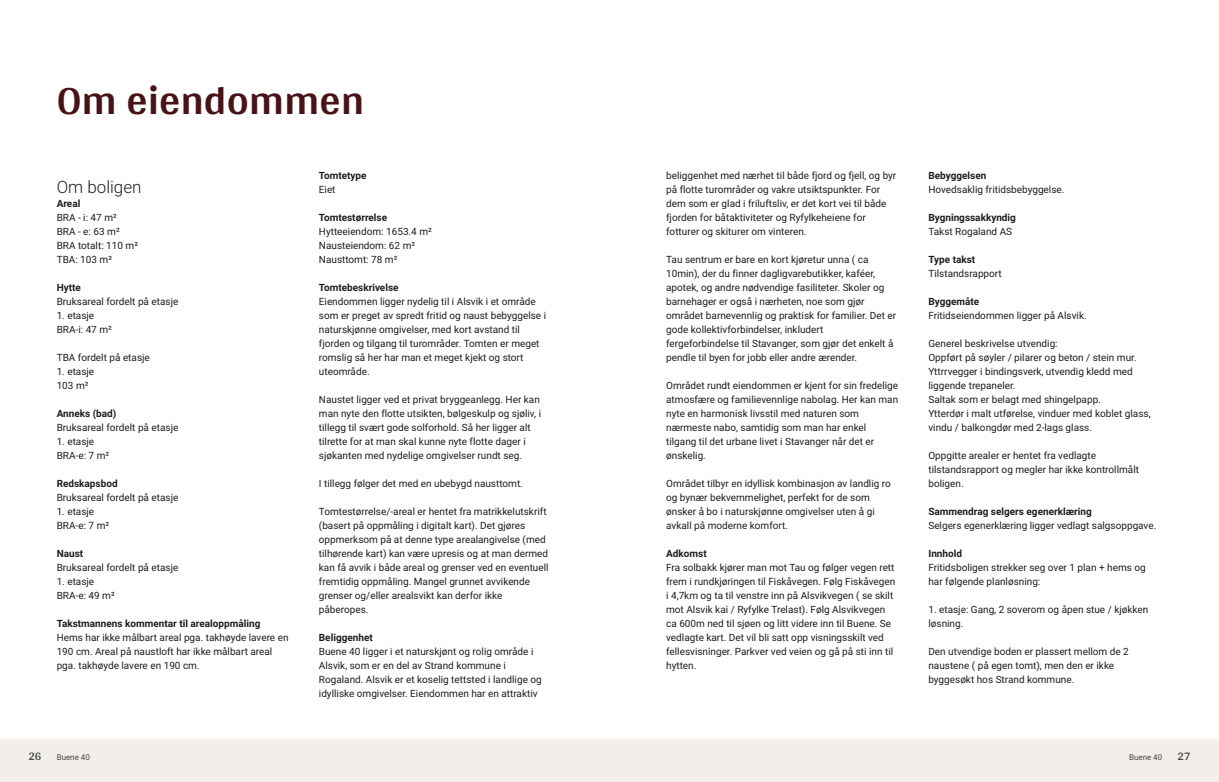
<style>
.page{position:relative;width:1219px;height:782px;background:#fff}
.page>*{position:absolute;margin:0;border:0;box-sizing:border-box;transform-origin:0 0}
.t1{font:700 42px "Arya";color:#481317}
.t2{font:300 17px "Roboto Vitec";color:#1d1d1b}
.t3{font:700 12px "Arya";color:#414749}
.t4{font:10px/14px "Roboto Vitec";color:#1d1d1b}
.t5{font:700 10px "Roboto Vitec";color:#1d1d1b}
.t6{font:8px "Roboto Vitec";color:#414749}
</style>
<div class="page">
<div style="left:0;top:739px;width:612px;height:42px;background:#f2eeea"></div>
<div style="left:607px;top:739px;width:612px;height:42px;background:#f2eeea"></div>
<h1 class="t1" style="left:57px;top:75px;width:309px">Om eiendommen</h1>
<h2 class="t2" style="left:57px;top:174px;width:86px">Om boligen</h2>
<p class="t5" style="left:57px;top:196px;width:25px">Areal</p>
<p class="t4" style="left:57px;top:209px;width:83px">BRA ‑ i: 47 m²<br>BRA ‑ e: 63 m²<br>BRA totalt: 110 m²<br>TBA: 103 m²</p>
<p class="t5" style="left:57px;top:280px;width:26px">Hytte</p>
<p class="t4" style="left:57px;top:293px;width:123px">Bruksareal fordelt på etasje</p>
<p class="t4" style="left:57px;top:307px;width:57px">1. etasje<br>BRA‑i: 47 m²</p>
<p class="t4" style="left:57px;top:349px;width:95px">TBA fordelt på etasje</p>
<p class="t4" style="left:57px;top:363px;width:39px">1. etasje<br>103 m²</p>
<p class="t5" style="left:57px;top:406px;width:61px">Anneks (bad)</p>
<p class="t4" style="left:57px;top:419px;width:123px">Bruksareal fordelt på etasje</p>
<p class="t4" style="left:57px;top:433px;width:54px">1. etasje<br>BRA‑e: 7 m²</p>
<p class="t5" style="left:57px;top:476px;width:62px">Redskapsbod</p>
<p class="t4" style="left:57px;top:489px;width:123px">Bruksareal fordelt på etasje</p>
<p class="t4" style="left:57px;top:503px;width:54px">1. etasje<br>BRA‑e: 7 m²</p>
<p class="t5" style="left:57px;top:546px;width:28px">Naust</p>
<p class="t4" style="left:57px;top:559px;width:123px">Bruksareal fordelt på etasje</p>
<p class="t4" style="left:57px;top:573px;width:60px">1. etasje<br>BRA‑e: 49 m²</p>
<p class="t5" style="left:57px;top:616px;width:205px">Takstmannens kommentar til arealoppmåling</p>
<p class="t4" style="left:57px;top:629px;width:233px">Hems har ikke målbart areal pga. takhøyde lavere en<br>190 cm. Areal på naustloft har ikke målbart areal pga. takhøyde lavere en 190 cm.</p>
<p class="t3" style="left:28px;top:749px;width:15px">26</p>
<p class="t6" style="left:57px;top:751px;width:35px">Buene 40</p>
<p class="t5" style="left:319px;top:168px;width:49px">Tomtetype</p>
<p class="t4" style="left:319px;top:181px;width:18px">Eiet</p>
<p class="t5" style="left:319px;top:210px;width:70px">Tomtestørrelse</p>
<p class="t4" style="left:319px;top:223px;width:114px">Hytteeiendom: 1653.4 m²<br>Nausteiendom: 62 m²<br>Nausttomt: 78 m²</p>
<p class="t5" style="left:319px;top:280px;width:81px">Tomtebeskrivelse</p>
<p class="t4" style="left:319px;top:293px;width:229px">Eiendommen ligger nydelig til i Alsvik i et område som er preget av spredt fritid og naust bebyggelse i naturskjønne omgivelser, med kort avstand til fjorden og tilgang til turområder. Tomten er meget romslig så her har man et meget kjekt og stort uteområde.</p>
<p class="t4" style="left:319px;top:391px;width:224px">Naustet ligger ved et privat bryggeanlegg. Her kan man nyte den flotte utsikten, bølgeskulp og sjøliv, i tillegg til svært gode solforhold. Så her ligger alt tilrette for at man skal kunne nyte flotte dager i sjøkanten med nydelige omgivelser rundt seg.</p>
<p class="t4" style="left:319px;top:475px;width:206px">I tillegg følger det med en ubebygd nausttomt.</p>
<p class="t4" style="left:319px;top:503px;width:231px">Tomtestørrelse/‑areal er hentet fra matrikkelutskrift (basert på oppmåling i digitalt kart). Det gjøres oppmerksom på at denne type arealangivelse (med tilhørende kart) kan være upresis og at man dermed kan få avvik i både areal og grenser ved en eventuell fremtidig oppmåling. Mangel grunnet avvikende grenser og/eller arealsvikt kan derfor ikke påberopes.</p>
<p class="t5" style="left:319px;top:630px;width:55px">Beliggenhet</p>
<p class="t4" style="left:319px;top:643px;width:224px">Buene 40 ligger i et naturskjønt og rolig område i Alsvik, som er en del av Strand kommune i Rogaland. Alsvik er et koselig tettsted i landlige og idylliske omgivelser. Eiendommen har en attraktiv</p>
<p class="t4" style="left:666px;top:167px;width:232px">beliggenhet med nærhet til både fjord og fjell, og byr på flotte turområder og vakre utsiktspunkter. For dem som er glad i friluftsliv, er det kort vei til både fjorden for båtaktiviteter og Ryfylkeheiene for fotturer og skiturer om vinteren.</p>
<p class="t4" style="left:666px;top:251px;width:231px">Tau sentrum er bare en kort kjøretur unna ( ca 10min), der du finner dagligvarebutikker, kaféer, apotek, og andre nødvendige fasiliteter. Skoler og barnehager er også i nærheten, noe som gjør området barnevennlig og praktisk for familier. Det er gode kollektivforbindelser, inkludert fergeforbindelse til Stavanger, som gjør det enkelt å pendle til byen for jobb eller andre ærender.</p>
<p class="t4" style="left:666px;top:377px;width:234px">Området rundt eiendommen er kjent for sin fredelige atmosfære og familievennlige nabolag. Her kan man nyte en harmonisk livsstil med naturen som nærmeste nabo, samtidig som man har enkel tilgang til det urbane livet i Stavanger når det er ønskelig.</p>
<p class="t4" style="left:666px;top:475px;width:226px">Området tilbyr en idyllisk kombinasjon av landlig ro og bynær bekvemmelighet, perfekt for de som ønsker å bo i naturskjønne omgivelser uten å gi avkall på moderne komfort.</p>
<p class="t5" style="left:666px;top:546px;width:42px">Adkomst</p>
<p class="t4" style="left:666px;top:559px;width:231px">Fra solbakk kjører man mot Tau og følger vegen rett frem i rundkjøringen til Fiskåvegen. Følg Fiskåvegen i 4,7km og ta til venstre inn på Alsvikvegen ( se skilt mot Alsvik kai / Ryfylke Trelast). Følg Alsvikvegen ca 600m ned til sjøen og litt videre inn til Buene. Se vedlagte kart. Det vil bli satt opp visningsskilt ved fellesvisninger. Parkver ved veien og gå på sti inn til hytten.</p>
<p class="t5" style="left:928px;top:168px;width:59px">Bebyggelsen</p>
<p class="t4" style="left:928px;top:181px;width:138px">Hovedsaklig fritidsbebyggelse.</p>
<p class="t5" style="left:928px;top:210px;width:89px">Bygningssakkyndig</p>
<p class="t4" style="left:928px;top:223px;width:85px">Takst Rogaland AS</p>
<p class="t5" style="left:928px;top:252px;width:48px">Type takst</p>
<p class="t4" style="left:928px;top:265px;width:75px">Tilstandsrapport</p>
<p class="t5" style="left:928px;top:294px;width:52px">Byggemåte</p>
<p class="t4" style="left:928px;top:307px;width:160px">Fritidseiendommen ligger på Alsvik.</p>
<p class="t4" style="left:928px;top:335px;width:224px">Generel beskrivelse utvendig:<br>Oppført på søyler / pilarer og beton / stein mur.<br>Yttrrvegger i bindingsverk, utvendig kledd med liggende trepaneler.<br>Saltak som er belagt med shingelpapp.<br>Ytterdør i malt utførelse, vinduer med koblet glass, vindu / balkongdør med 2‑lags glass.</p>
<p class="t4" style="left:928px;top:447px;width:212px">Oppgitte arealer er hentet fra vedlagte tilstandsrapport og megler har ikke kontrollmålt boligen.</p>
<p class="t5" style="left:928px;top:504px;width:165px">Sammendrag selgers egenerklæring</p>
<p class="t4" style="left:928px;top:517px;width:229px">Selgers egenerklæring ligger vedlagt salgsoppgave.</p>
<p class="t5" style="left:928px;top:546px;width:35px">Innhold</p>
<p class="t4" style="left:928px;top:559px;width:219px">Fritidsboligen strekker seg over 1 plan + hems og har følgende planløsning:</p>
<p class="t4" style="left:928px;top:601px;width:221px">1. etasje: Gang, 2 soverom og åpen stue / kjøkken løsning.</p>
<p class="t4" style="left:928px;top:643px;width:202px">Den utvendige boden er plassert mellom de 2 naustene ( på egen tomt), men den er ikke byggesøkt hos Strand kommune.</p>
<p class="t6" style="left:1129px;top:751px;width:35px">Buene 40</p>
<p class="t3" style="left:1177px;top:749px;width:15px">27</p>
</div>
